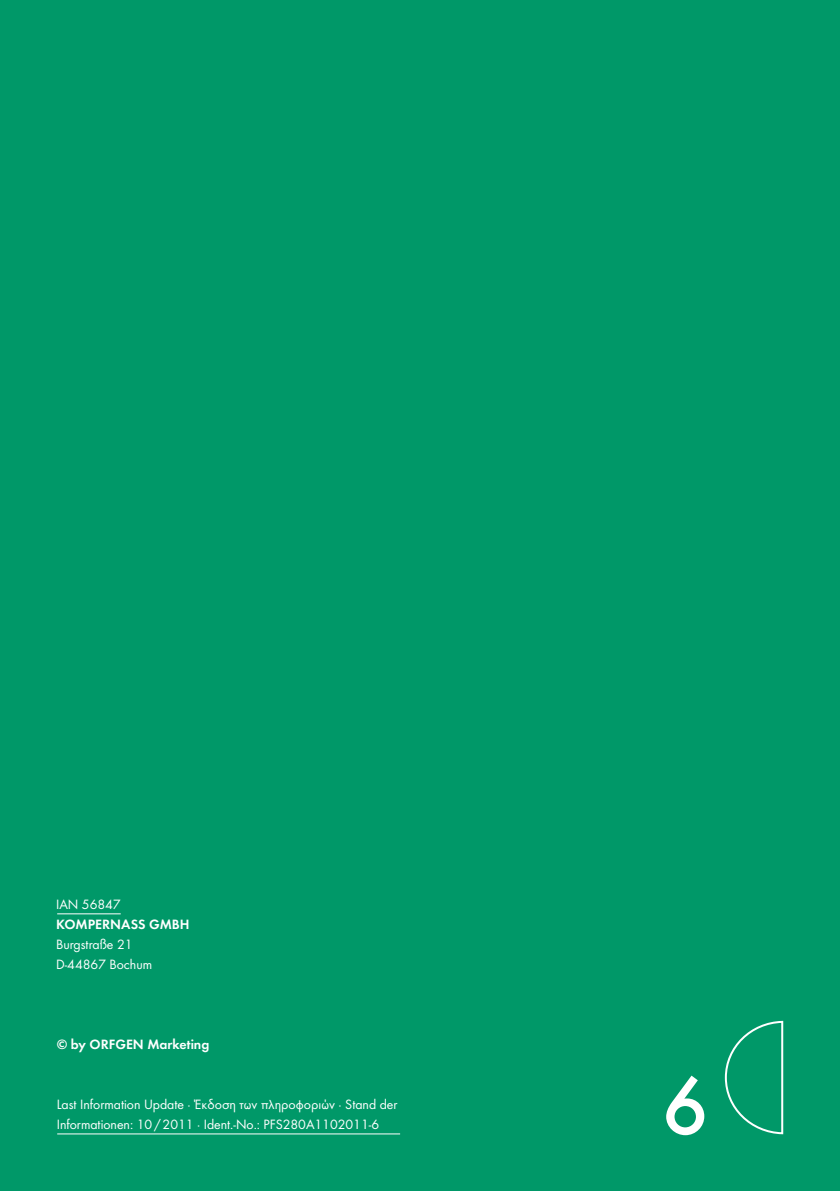
<style>
.page{position:relative;width:840px;height:1191px;background:#fff}
.page>*{position:absolute;margin:0;border:0;box-sizing:border-box;transform-origin:0 0}
.t1{font:500 85px "Futura";color:#fff}
.t2{font:14px/20px "Futura Boo";color:#fff}
.t3{font:14px "Futura Dem";color:#fff}
</style>
<div class="page">
<div style="left:0;top:0;width:839px;height:1191px;background:#009868"></div>
<hr style="left:57px;top:913px;width:64px;height:1px;background:#fff">
<hr style="left:57px;top:1133px;width:343px;height:1px;background:#fff">
<svg style="left:724px;top:1020px;width:59px;height:115px"></svg>
<p class="t2" style="left:56px;top:893px;width:66px">IAN 56847</p>
<p class="t3" style="left:56px;top:915px;width:135px">KOMPERNASS GMBH</p>
<p class="t2" style="left:56px;top:933px;width:97px">Burgstraße 21<br>D-44867 Bochum</p>
<p class="t3" style="left:57px;top:1035px;width:154px">© BY ORFGEN MARKETING</p>
<p class="t2" style="left:57px;top:1093px;width:342px">Last Information Update · Έκδοση των πληροφοριών · Stand der<br>Informationen: 10/2011 · Ident.-No.: PFS280A1102011-6</p>
<h1 class="t1" style="left:660px;top:1055px;width:50px">6</h1>
</div>
